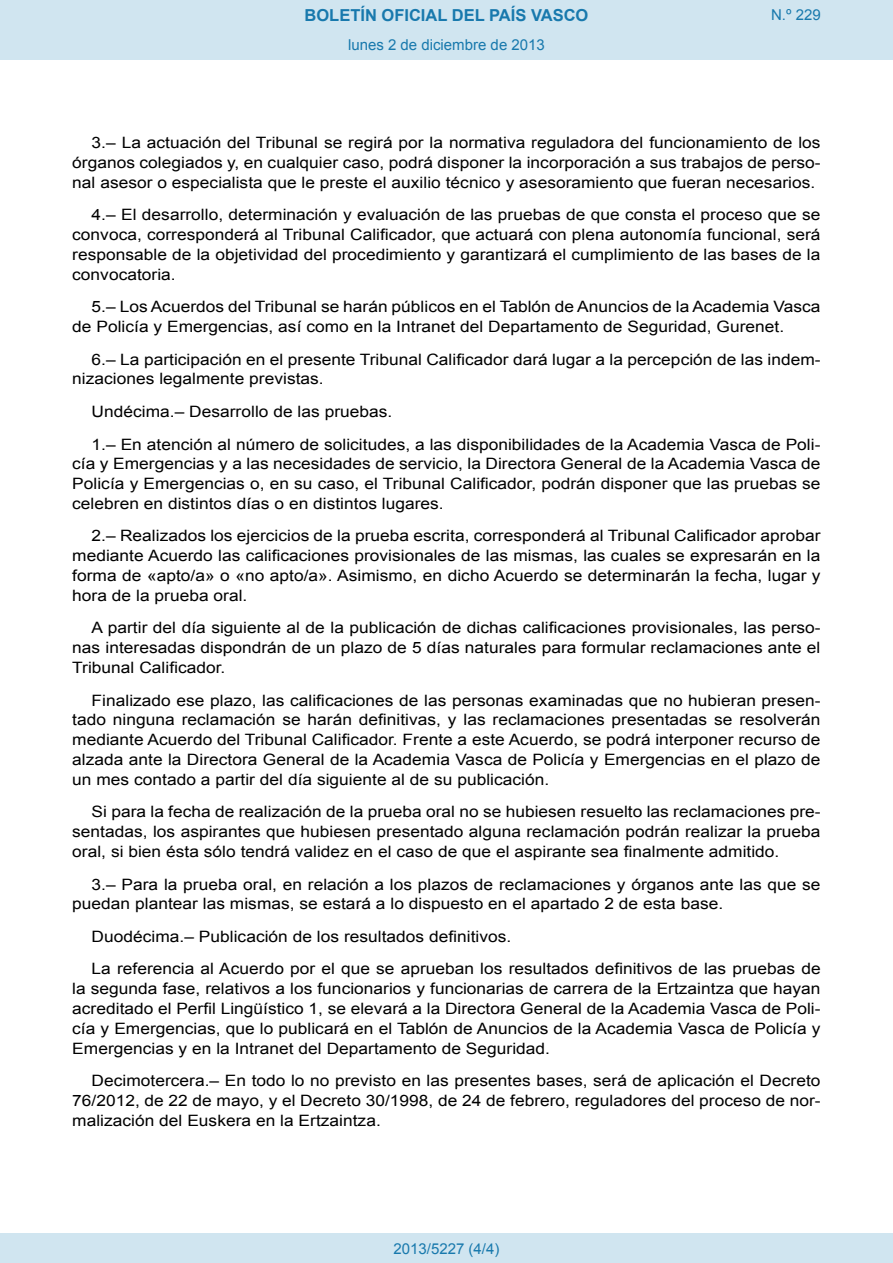
<style>
.page{position:relative;width:893px;height:1263px;background:#fff}
.page>*{position:absolute;margin:0;border:0;box-sizing:border-box;transform-origin:0 0}
.t1{font:700 16.5px "Arial";color:#1879ad}
.BOPVDetalle{font:15.6px/19.8px "Arial";color:#000;text-align:justify;scale:1.11 1}
.Paginacion_Centro{font:15px "Arial";color:#1879ad}
</style>
<div class="page">
<div style="left:0;top:0;width:893px;height:60px;background:#d0e5f0"></div>
<div style="left:0;top:1233px;width:893px;height:30px;background:#d0e5f0"></div>
<p class="t1" style="left:305px;top:4px;width:285px">BOLETÍN OFICIAL DEL PAÍS VASCO</p>
<p class="Paginacion_Centro" style="left:348px;top:35px;width:198px">lunes 2 de diciembre de 2013</p>
<p class="Paginacion_Centro" style="left:771px;top:5px;width:51px">N.º 229</p>
<p class="BOPVDetalle" style="left:72px;top:133px;width:676px;text-indent:19px">3.– La actuación del Tribunal se regirá por la normativa reguladora del funcionamiento de los órganos colegiados y, en cualquier caso, podrá disponer la incorporación a sus trabajos de perso&shy;nal asesor o especialista que le preste el auxilio técnico y asesoramiento que fueran necesarios.</p>
<p class="BOPVDetalle" style="left:72px;top:205px;width:676px;text-indent:19px">4.– El desarrollo, determinación y evaluación de las pruebas de que consta el proceso que se convoca, corresponderá al Tribunal Calificador, que actuará con plena autonomía funcional, será responsable de la objetividad del procedimiento y garantizará el cumplimiento de las bases de la convocatoria.</p>
<p class="BOPVDetalle" style="left:72px;top:297px;width:676px;text-indent:19px">5.– Los Acuerdos del Tribunal se harán públicos en el Tablón de Anuncios de la Academia Vasca de Policía y Emergencias, así como en la Intranet del Departamento de Seguridad, Gurenet.</p>
<p class="BOPVDetalle" style="left:72px;top:349px;width:676px;text-indent:19px">6.– La participación en el presente Tribunal Calificador dará lugar a la percepción de las indem&shy;nizaciones legalmente previstas.</p>
<p class="BOPVDetalle" style="left:92px;top:402px;width:272px">Undécima.– Desarrollo de las pruebas.</p>
<p class="BOPVDetalle" style="left:72px;top:434px;width:676px;text-indent:19px">1.– En atención al número de solicitudes, a las disponibilidades de la Academia Vasca de Poli&shy;cía y Emergencias y a las necesidades de servicio, la Directora General de la Academia Vasca de Policía y Emergencias o, en su caso, el Tribunal Calificador, podrán disponer que las pruebas se celebren en distintos días o en distintos lugares.</p>
<p class="BOPVDetalle" style="left:72px;top:526px;width:676px;text-indent:19px">2.– Realizados los ejercicios de la prueba escrita, corresponderá al Tribunal Calificador aprobar mediante Acuerdo las calificaciones provisionales de las mismas, las cuales se expresarán en la forma de «apto/a» o «no apto/a». Asimismo, en dicho Acuerdo se determinarán la fecha, lugar y hora de la prueba oral.</p>
<p class="BOPVDetalle" style="left:72px;top:618px;width:676px;text-indent:19px">A partir del día siguiente al de la publicación de dichas calificaciones provisionales, las perso&shy;nas interesadas dispondrán de un plazo de 5 días naturales para formular reclamaciones ante el Tribunal Calificador.</p>
<p class="BOPVDetalle" style="left:72px;top:690px;width:676px;text-indent:19px">Finalizado ese plazo, las calificaciones de las personas examinadas que no hubieran presen&shy;tado ninguna reclamación se harán definitivas, y las reclamaciones presentadas se resolverán mediante Acuerdo del Tribunal Calificador. Frente a este Acuerdo, se podrá interponer recurso de alzada ante la Directora General de la Academia Vasca de Policía y Emergencias en el plazo de un mes contado a partir del día siguiente al de su publicación.</p>
<p class="BOPVDetalle" style="left:72px;top:802px;width:676px;text-indent:19px">Si para la fecha de realización de la prueba oral no se hubiesen resuelto las reclamaciones pre&shy;sentadas, los aspirantes que hubiesen presentado alguna reclamación podrán realizar la prueba oral, si bien ésta sólo tendrá validez en el caso de que el aspirante sea finalmente admitido.</p>
<p class="BOPVDetalle" style="left:72px;top:874px;width:676px;text-indent:19px">3.– Para la prueba oral, en relación a los plazos de reclamaciones y órganos ante las que se puedan plantear las mismas, se estará a lo dispuesto en el apartado 2 de esta base.</p>
<p class="BOPVDetalle" style="left:92px;top:927px;width:380px">Duodécima.– Publicación de los resultados definitivos.</p>
<p class="BOPVDetalle" style="left:72px;top:959px;width:676px;text-indent:19px">La referencia al Acuerdo por el que se aprueban los resultados definitivos de las pruebas de la segunda fase, relativos a los funcionarios y funcionarias de carrera de la Ertzaintza que hayan acreditado el Perfil Lingüístico 1, se elevará a la Directora General de la Academia Vasca de Poli&shy;cía y Emergencias, que lo publicará en el Tablón de Anuncios de la Academia Vasca de Policía y Emergencias y en la Intranet del Departamento de Seguridad.</p>
<p class="BOPVDetalle" style="left:72px;top:1071px;width:676px;text-indent:19px">Decimotercera.– En todo lo no previsto en las presentes bases, será de aplicación el Decreto 76/2012, de 22 de mayo, y el Decreto 30/1998, de 24 de febrero, reguladores del proceso de nor&shy;malización del Euskera en la Ertzaintza.</p>
<p class="Paginacion_Centro" style="left:393px;top:1238px;width:107px">2013/5227 (4/4)</p>
</div>
